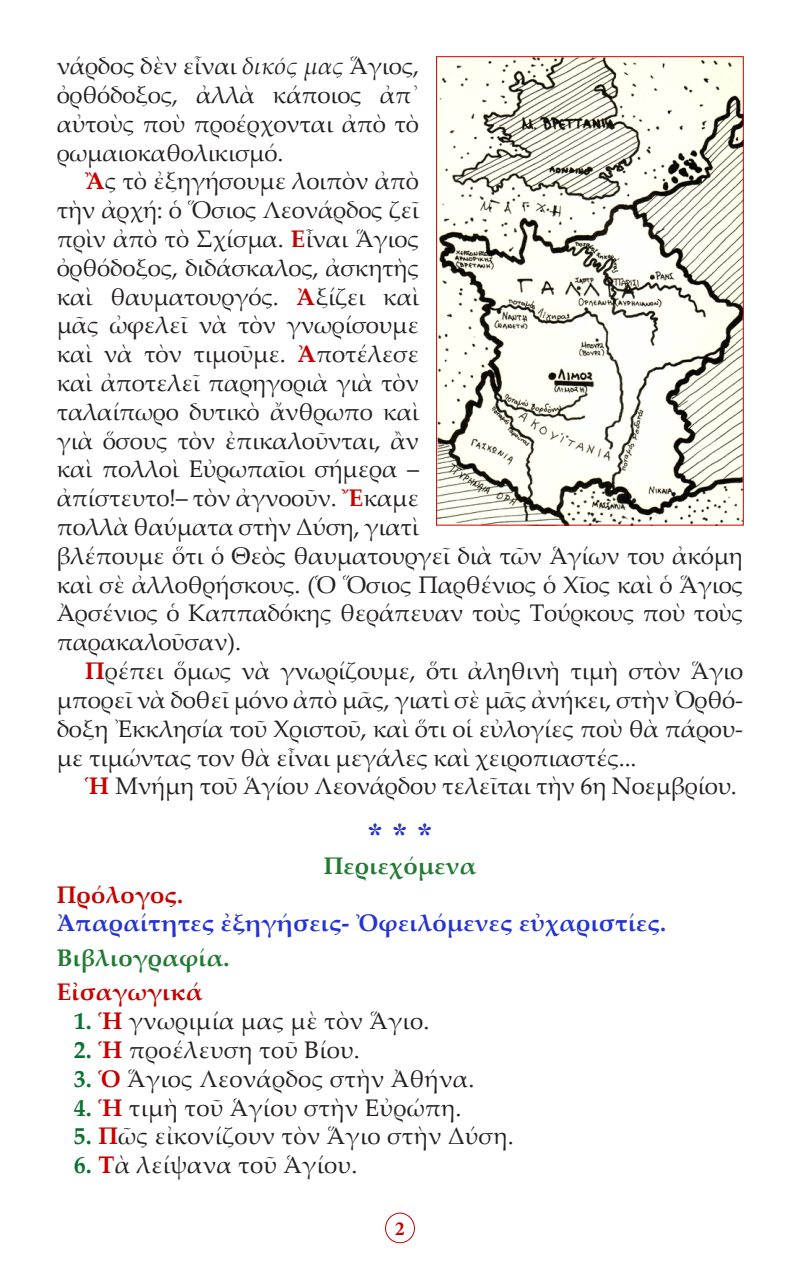
<style>
.page{position:relative;width:800px;height:1270px;background:#fff}
.page>*{position:absolute;margin:0;border:0;box-sizing:border-box;transform-origin:0 0}
.Asteriskoi{font:32px "CTOS New Times Bold Test 1";color:#2534d0}
.t1{font:24px/28.8px "Palatino Linotype";letter-spacing:-.01em;color:#231f20;text-align:justify}
.t2{font:24px "Palatino Linotype";letter-spacing:.01em;color:#231f20}
.t3{font:700 24px "Palatino Linotype";letter-spacing:.01em;color:#2534d0}
.t4{font:700 24px "Palatino Linotype";letter-spacing:.01em;color:#207a31}
.t5{font:700 24px "Palatino Linotype";letter-spacing:.01em;color:#c80000}
.t6{font:700 20px "Minion Pro";color:#c80000}
.s1{font-style:italic}
.s2{font-weight:700;color:#c80000}
.s3{font-weight:700;color:#0a722f}
</style>
<div class="page">
<div style="left:385px;top:1213px;width:30px;height:30px;border:1px solid #c80000;border-radius:50%"></div>
<img style="left:438px;top:58px;width:304px;height:466px">
<div style="left:436px;top:56px;width:308px;height:470px;border:1px solid #c80000"></div>
<p class="t1" style="left:57px;top:51px;width:364px">νάρδος δὲν εἶναι <span class="s1">δικός μας</span> Ἅγιος, ὀρθόδοξος, ἀλλὰ κάποιος ἀπ᾿ αὐτοὺς ποὺ προέρχονται ἀπὸ τὸ ρωμαιοκαθολικισμό.</p>
<p class="t1" style="left:57px;top:166px;width:688px;text-align:left;text-indent:28px"><span class="s2">Ἂ</span>ς τὸ ἐξηγήσουμε λοιπὸν ἀπὸ<br>τὴν ἀρχή: ὁ Ὅσιος Λεονάρδος ζεῖ<br>πρὶν ἀπὸ τὸ Σχίσμα. <span class="s2">Ε</span>ἶναι Ἅγιος<br>ὀρθόδοξος, διδάσκαλος, ἀσκητὴς<br>καὶ θαυματουργός. <span class="s2">Ἀ</span>ξίζει καὶ<br>μᾶς ὠφελεῖ νὰ τὸν γνωρίσουμε<br>καὶ νὰ τὸν τιμοῦμε. <span class="s2">Ἀ</span>ποτέλεσε<br>καὶ ἀποτελεῖ παρηγοριὰ γιὰ τὸν<br>ταλαίπωρο δυτικὸ ἄνθρωπο καὶ<br>γιὰ ὅσους τὸν ἐπικαλοῦνται, ἂν<br>καὶ πολλοὶ Εὐρωπαῖοι σήμερα –<br>ἀπίστευτο!– τὸν ἀγνοοῦν. <span class="s2">Ἔ</span>καμε<br>πολλὰ θαύματα στὴν Δύση, γιατὶ<br>βλέπουμε ὅτι ὁ Θεὸς θαυματουργεῖ διὰ τῶν Ἁγίων του ἀκόμη καὶ σὲ ἀλλοθρήσκους. (Ὁ Ὅσιος Παρθένιος ὁ Χῖος καὶ ὁ Ἅγιος Ἀρσένιος ὁ Καππαδόκης θεράπευαν τοὺς Τούρκους ποὺ τοὺς παρακαλοῦσαν).</p>
<p class="t1" style="left:57px;top:656px;width:688px;text-indent:28px"><span class="s2">Π</span>ρέπει ὅμως νὰ γνωρίζουμε, ὅτι ἀληθινὴ τιμὴ στὸν Ἅγιο μπορεῖ νὰ δοθεῖ μόνο ἀπὸ μᾶς, γιατὶ σὲ μᾶς ἀνήκει, στὴν Ὀρθό&shy;δοξη Ἐκκλησία τοῦ Χριστοῦ, καὶ ὅτι οἱ εὐλογίες ποὺ θὰ πάρου&shy;με τιμώντας τον θὰ εἶναι μεγάλες καὶ χειροπιαστές...</p>
<p class="t1" style="left:85px;top:771px;width:653px"><span class="s2">Ἡ</span> Μνήμη τοῦ Ἁγίου Λεονάρδου τελεῖται τὴν 6η Νοεμβρίου.</p>
<p class="Asteriskoi" style="left:367px;top:817px;width:67px">* * *</p>
<p class="t4" style="left:324px;top:849px;width:154px">Περιεχόμενα</p>
<p class="t5" style="left:57px;top:877px;width:128px">Πρόλογος.</p>
<p class="t3" style="left:57px;top:906px;width:611px">Ἀπαραίτητες ἐξηγήσεις- Ὀφειλόμενες εὐχαριστίες.</p>
<p class="t4" style="left:57px;top:941px;width:174px">Βιβλιογραφία.</p>
<p class="t5" style="left:57px;top:975px;width:147px">Εἰσαγωγικά</p>
<p class="t2" style="left:74px;top:1004px;width:357px"><span class="s3">1.</span> <span class="s2">Ἡ</span> γνωριμία μας μὲ τὸν Ἅγιο.</p>
<p class="t2" style="left:74px;top:1033px;width:288px"><span class="s3">2.</span> <span class="s2">Ἡ</span> προέλευση τοῦ Βίου.</p>
<p class="t2" style="left:74px;top:1061px;width:402px"><span class="s3">3.</span> <span class="s2">Ὁ</span> Ἅγιος Λεονάρδος στὴν Ἀθήνα.</p>
<p class="t2" style="left:74px;top:1090px;width:389px"><span class="s3">4.</span> <span class="s2">Ἡ</span> τιμὴ τοῦ Ἁγίου στὴν Εὐρώπη.</p>
<p class="t2" style="left:74px;top:1119px;width:441px"><span class="s3">5.</span> <span class="s2">Π</span>ῶς εἰκονίζουν τὸν Ἅγιο στὴν Δύση.</p>
<p class="t2" style="left:74px;top:1148px;width:285px"><span class="s3">6.</span> <span class="s2">Τ</span>ὰ λείψανα τοῦ Ἁγίου.</p>
<p class="t6" style="left:395px;top:1214px;width:11px">2</p>
</div>
